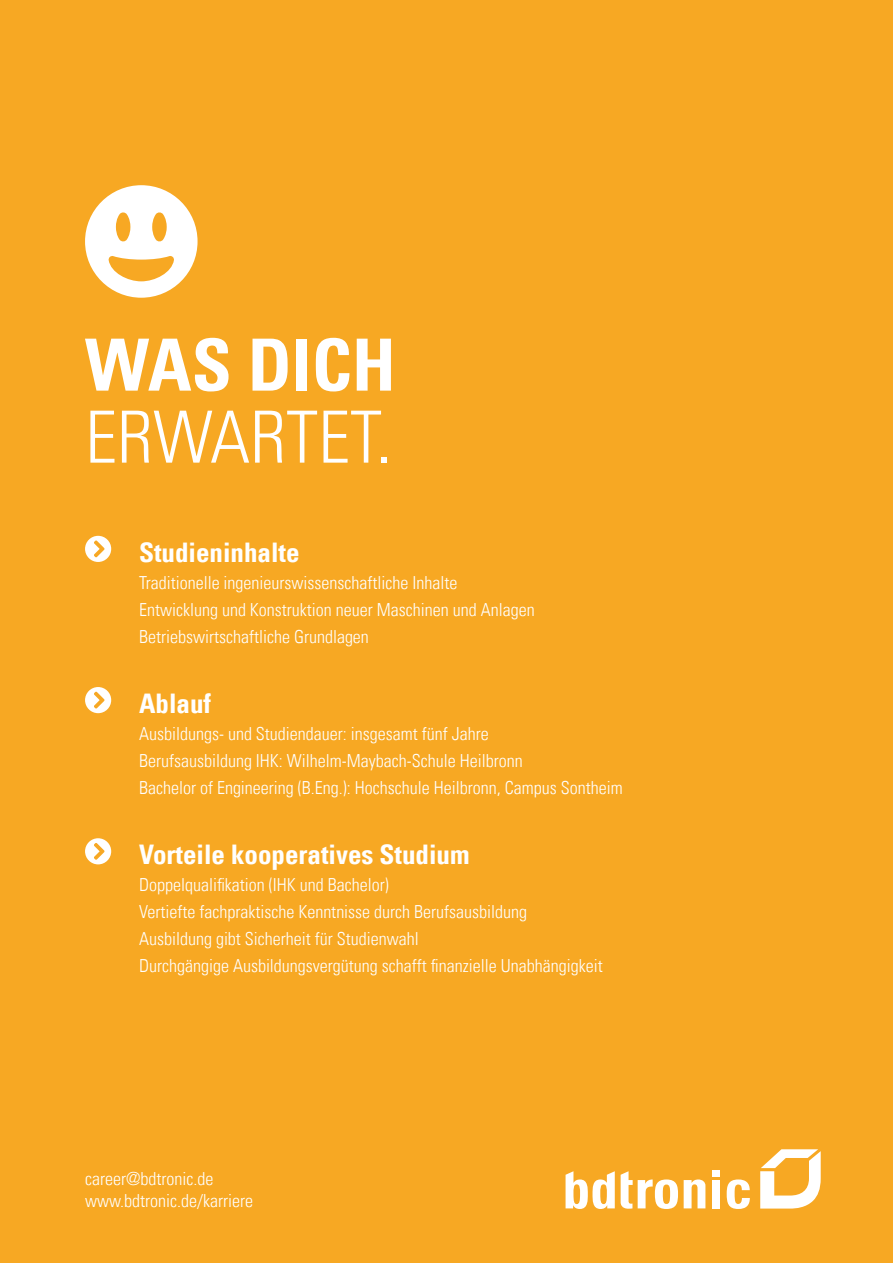
<style>
.page{position:relative;width:893px;height:1263px;background:#f7a823}
.page>*{position:absolute;margin:0;border:0;box-sizing:border-box;transform-origin:0 0}
.t1{font:72px "Univers Com 47 Light Cond";color:#fff}
.t2{font:72px "Univers Com 67 Bold Cond";color:#fff}
.t3{font:27px "Univers Com 67 Bold Cond";color:#fff}
.t4{font:18px/27px "Univers Com 47 Light Cond";color:#fff}
</style>
<div class="page">
<svg style="left:85px;top:536px;width:26px;height:26px"></svg>
<svg style="left:85px;top:687px;width:26px;height:26px"></svg>
<svg style="left:85px;top:838px;width:26px;height:26px"></svg>
<svg style="left:85px;top:185px;width:113px;height:113px"></svg>
<svg style="left:760px;top:1149px;width:61px;height:59px"></svg>
<svg style="left:566px;top:1171px;width:49px;height:38px"></svg>
<svg style="left:621px;top:1171px;width:57px;height:38px"></svg>
<svg style="left:684px;top:1179px;width:21px;height:29px"></svg>
<div style="left:712px;top:1180px;width:8px;height:28px;background:#fff"></div>
<svg style="left:727px;top:1179px;width:23px;height:30px"></svg>
<div style="left:712px;top:1171px;width:8px;height:6px;background:#fff"></div>
<h1 class="t2" style="left:85px;top:321px;width:312px">WAS DICH</h1>
<h1 class="t1" style="left:85px;top:394px;width:308px">ERWARTET.</h1>
<h2 class="t3" style="left:139px;top:536px;width:162px">Studieninhalte</h2>
<p class="t4" style="left:139px;top:569px;width:397px">Traditionelle ingenieurswissenschaftliche Inhalte<br>Entwicklung und Konstruktion neuer Maschinen und Anlagen<br>Betriebswirtschaftliche Grundlagen</p>
<h2 class="t3" style="left:139px;top:687px;width:74px">Ablauf</h2>
<p class="t4" style="left:139px;top:720px;width:485px">Ausbildungs- und Studiendauer: insgesamt fünf Jahre<br>Berufsausbildung IHK: Wilhelm-Maybach-Schule Heilbronn<br>Bachelor of Engineering (B.Eng.): Hochschule Heilbronn, Campus Sontheim</p>
<h2 class="t3" style="left:139px;top:838px;width:332px">Vorteile kooperatives Studium</h2>
<p class="t4" style="left:139px;top:871px;width:465px">Doppelqualifikation (IHK und Bachelor)<br>Vertiefte fachpraktische Kenntnisse durch Berufsausbildung Ausbildung gibt Sicherheit für Studienwahl<br>Durchgängige Ausbildungsvergütung schafft finanzielle Unabhängigkeit</p>
<p class="t4" style="left:85px;top:1168px;width:170px;line-height:21.6px">career@bdtronic.de www.bdtronic.de/karriere</p>
</div>
